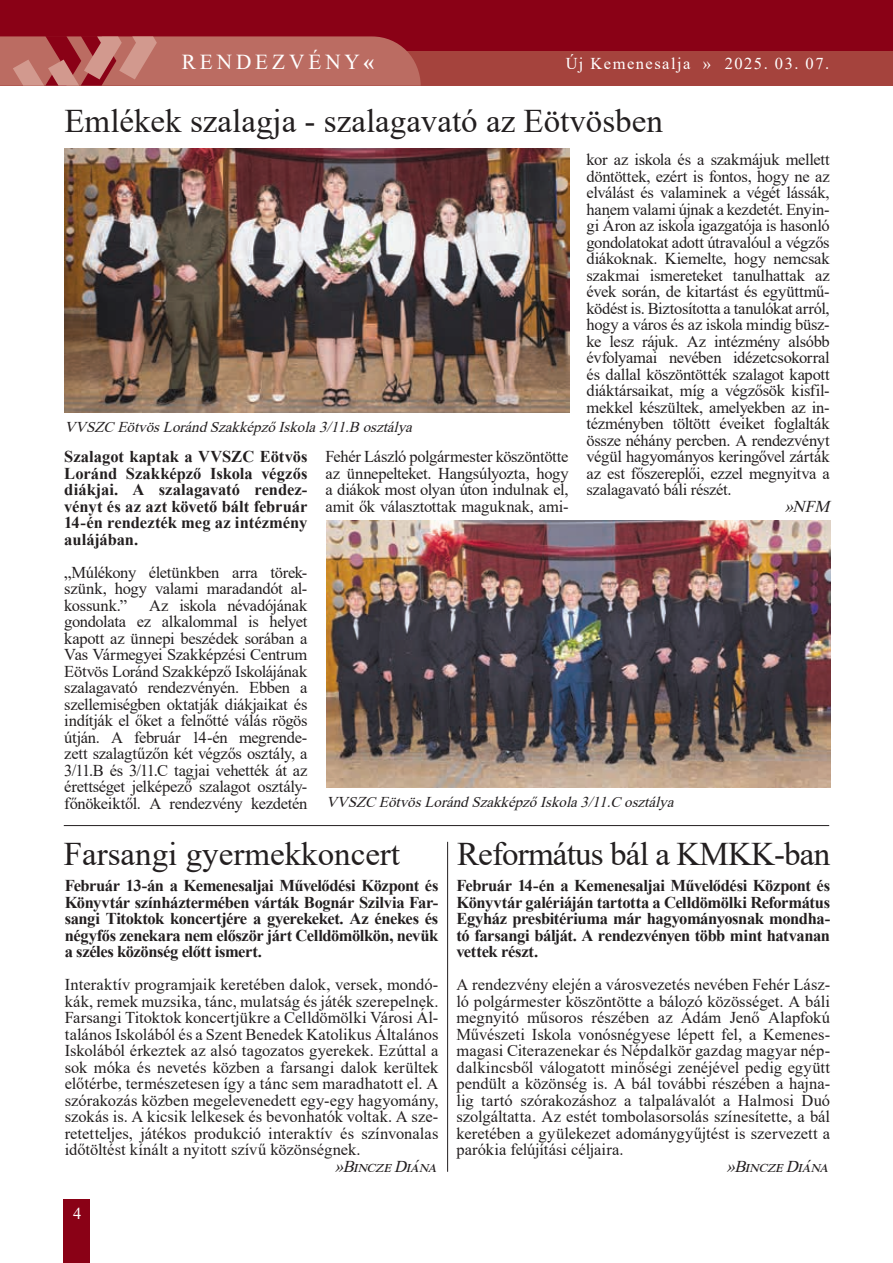
<style>
.page{position:relative;width:893px;height:1263px;background:#fff}
.page>*{position:absolute;margin:0;border:0;box-sizing:border-box;transform-origin:0 0}
.t1{font:33px "Times New Roman";color:#231f20}
.t2{font:33px "Times New Roman";letter-spacing:-.025em;color:#231f20}
.t3{font:21.3px "Times New Roman";letter-spacing:.185em;color:#fff}
.t4{font:16.5px/16.5px "Times New Roman";letter-spacing:-.015em;color:#231f20;text-align:justify}
.t5{font:700 16.5px/16.5px "Times New Roman";letter-spacing:-.02em;color:#231f20;text-align:justify}
.t6{font:italic 16.5px "Times New Roman";color:#231f20}
.t7{font:16.5px "Times New Roman";letter-spacing:.09em;color:#fff}
.t8{font:italic 15px "Times New Roman";color:#231f20}
.s1{font-weight:700}
</style>
<div class="page">
<div style="left:0;top:0;width:893px;height:85px;background:#8a0116"></div>
<div style="left:0;top:52px;width:893px;height:34px;background:#a5433d"></div>
<div style="left:64px;top:1199px;width:26px;height:64px;background:#8a0116"></div>
<svg style="left:0;top:36px;width:421px;height:50px;background:#b96760"></svg>
<hr style="left:64px;top:825px;width:765px;height:1px;background:#231f20">
<img style="left:64px;top:148px;width:505px;height:265px">
<img style="left:326px;top:521px;width:505px;height:267px">
<hr style="left:447px;top:842px;width:1px;height:330px;background:#231f20">
<p class="t3" style="left:182px;top:46px;width:194px">RENDEZVÉNY<span class="s1">«</span></p>
<p class="t7" style="left:566px;top:52px;width:265px">Új Kemenesalja » 2025. 03. 07.</p>
<h1 class="t1" style="left:64px;top:98px;width:600px">Emlékek szalagja - szalagavató az Eötvösben</h1>
<p class="t4" style="left:587px;top:151px;width:245px">kor az iskola és a szakmájuk mellett döntöttek, ezért is fontos, hogy ne az elválást és valaminek a végét lássák, hanem valami újnak a kezdetét. Enyin&shy;gi Áron az iskola igazgatója is hasonló gondolatokat adott útravalóul a végzős diákoknak. Kiemelte, hogy nemcsak szakmai ismereteket tanulhattak az évek során, de kitartást és együttmű&shy;ködést is. Biztosította a tanulókat arról, hogy a város és az iskola mindig büsz&shy;ke lesz rájuk. Az intézmény alsóbb évfolyamai nevében idézetcsokorral és dallal köszöntötték szalagot kapott diáktársaikat, míg a végzősök kisfil&shy;mekkel készültek, amelyekben az in&shy;tézményben töltött éveiket foglalták össze néhány percben. A rendezvényt végül hagyományos keringővel zárták az est főszereplői, ezzel megnyitva a szalagavató báli részét.</p>
<p class="t6" style="left:785px;top:494px;width:51px">»NFM</p>
<p class="t8" style="left:64px;top:416px;width:354px">VVSZC EötvösLorándSzakképzőIskola3/11.B osztálya</p>
<p class="t4" style="left:325px;top:448px;width:245px">Fehér László polgármester köszöntötte az ünnepelteket. Hangsúlyozta, hogy a diákok most olyan úton indulnak el, amit ők választottak maguknak, ami-</p>
<p class="t5" style="left:64px;top:448px;width:245px">Szalagot kaptak a VVSZC Eötvös Loránd Szakképző Iskola végzős diákjai. A szalagavató rendez&shy;vényt és az azt követő bált február 14-én rendezték meg az intézmény aulájában.</p>
<p class="t4" style="left:64px;top:563px;width:245px">„Múlékony életünkben arra törek&shy;szünk, hogy valami maradandót al&shy;kossunk.”</p>
<p class="t4" style="left:64px;top:596px;width:245px;text-indent:85px">Az iskola névadójának gondolata ez alkalommal is helyet kapott az ünnepi beszédek sorában a Vas Vármegyei Szakképzési Centrum Eötvös Loránd Szakképző Iskolájának szalagavató rendezvényén. Ebben a szellemiségben oktatják diákjaikat és indítják el őket a felnőtté válás rögös útján. A február 14-én megrende&shy;zett szalagtűzőn két végzős osztály, a 3/11.B és 3/11.C tagjai vehették át az érettséget jelképező szalagot osztály&shy;főnökeiktől. A rendezvény kezdetén</p>
<p class="t8" style="left:326px;top:791px;width:354px">VVSZC EötvösLorándSzakképzőIskola3/11.C osztálya</p>
<h1 class="t1" style="left:64px;top:830px;width:338px">Farsangi gyermekkoncert</h1>
<h1 class="t2" style="left:457px;top:830px;width:375px">Református bál a KMKK-ban</h1>
<p class="t5" style="left:65px;top:877px;width:375px">Február 13-án a Kemenesaljai Művelődési Központ és Könyvtár színháztermében várták Bognár Szilvia Far&shy;sangi Titoktok koncertjére a gyerekeket. Az énekes és négyfős zenekara nem először járt Celldömölkön, nevük a széles közönség előtt ismert.</p>
<p class="t4" style="left:65px;top:976px;width:375px">Interaktív programjaik keretében dalok, versek, mondó&shy;kák, remek muzsika, tánc, mulatság és játék szerepelnek.<br>Farsangi Titoktok koncertjükre a Celldömölki Városi Ál&shy;talános Iskolából és a Szent Benedek Katolikus Általános Iskolából érkeztek az alsó tagozatos gyerekek. Ezúttal a sok móka és nevetés közben a farsangi dalok kerültek előtérbe, természetesen így a tánc sem maradhatott el. A szórakozás közben megelevenedett egy-egy hagyomány, szokás is. A kicsik lelkesek és bevonhatók voltak. A sze&shy;retetteljes, játékos produkció interaktív és színvonalas időtöltést kínált a nyitott szívű közönségnek.</p>
<p class="t6" style="left:335px;top:1154px;width:109px">»BinczeDiána</p>
<p class="t7" style="left:73px;top:1202px;width:10px">4</p>
<p class="t5" style="left:456px;top:877px;width:375px">Február 14-én a Kemenesaljai Művelődési Központ és Könyvtár galériáján tartotta a Celldömölki Református Egyház presbitériuma már hagyományosnak mondha&shy;tó farsangi bálját. A rendezvényen több mint hatvanan vettek részt.</p>
<p class="t4" style="left:456px;top:976px;width:375px">A rendezvény elején a városvezetés nevében Fehér Lász&shy;ló polgármester köszöntötte a bálozó közösséget. A báli megnyitó műsoros részében az Ádám Jenő Alapfokú Művészeti Iskola vonósnégyese lépett fel, a Kemenes&shy;magasi Citerazenekar és Népdalkör gazdag magyar nép&shy;dalkincsből válogatott minőségi zenéjével pedig együtt pendült a közönség is. A bál további részében a hajna&shy;lig tartó szórakozáshoz a talpalávalót a Halmosi Duó szolgáltatta. Az estét tombolasorsolás színesítette, a bál keretében a gyülekezet adománygyűjtést is szervezett a parókia felújítási céljaira.</p>
<p class="t6" style="left:726px;top:1154px;width:109px">»BinczeDiána</p>
</div>
